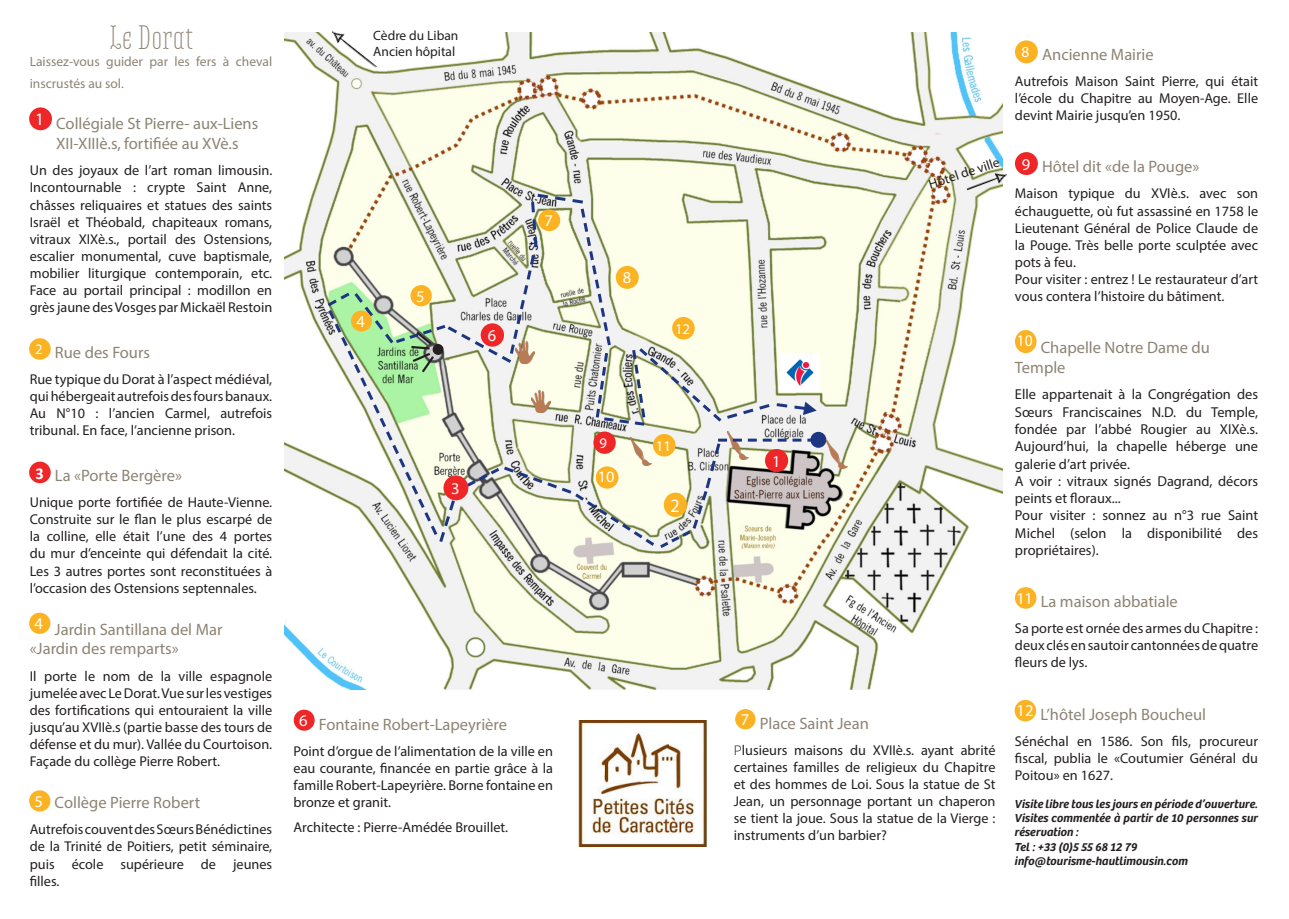
<style>
.page{position:relative;width:1289px;height:919px;background:#fff}
.page>*{position:absolute;margin:0;border:0;box-sizing:border-box;transform-origin:0 0}
.t1{font:300 31.5px "Belleville 07 HFYW04";color:#8d8475}
.t2{font:18.9px "Myriad Pro";color:#fff;scale:.95 1}
.t3{font:17.4px "Myriad Pro";color:#fff}
.t4{font:16.5px/19.8px "Myriad Pro";color:#8d8374}
.t5{font:16.5px "Myriad Pro";color:#fff}
.t6{font:16.5px "Myriad Pro";color:#fff;scale:.93 1}
.t7{font:700 16.5px "Calibri";color:#fff}
.t8{font:16.05px "Myriad Pro";color:#fff}
.t9{font:15.3px "Myriad Pro";color:#fff}
.t10{font:14.85px "Myriad Pro";color:#fff}
.t11{font:14.7px "Myriad Pro";color:#fff}
.t12{font:14.55px "Myriad Pro";color:#fff}
.t13{font:14.4px/17.2px "Myriad Pro";color:#231f20;text-align:justify}
.t14{font:14.25px/17.1px "Myriad Pro";color:#231f20;text-align:justify}
.t15{font:13.5px/21.6px "Myriad Pro";color:#8d8374}
.t16{font:13.5px "Myriad Pro";color:#231f20}
.texte_paragraphes{font:italic 600 12px/14.4px "Bree";color:#231f20}
.texte_paragraphes-2{font:italic 600 12px "Bree";letter-spacing:-.02em;color:#231f20}
.s1{font-family:"Bree";font-weight:100}
</style>
<div class="page">
<img style="left:285px;top:32px;width:717px;height:657px">
<div style="left:29px;top:107px;width:23px;height:23px;background:#ee2628;border-radius:50%"></div>
<div style="left:29px;top:338px;width:22px;height:22px;background:#fbb323;border-radius:50%"></div>
<div style="left:29px;top:461px;width:22px;height:22px;background:#ee2628;border-radius:50%"></div>
<div style="left:29px;top:612px;width:21px;height:22px;background:#fbb323;border-radius:50%"></div>
<div style="left:29px;top:790px;width:21px;height:21px;background:#fbb323;border-radius:50%"></div>
<div style="left:294px;top:709px;width:21px;height:21px;background:#ee2628;border-radius:50%"></div>
<div style="left:735px;top:709px;width:20px;height:20px;background:#fbb323;border-radius:50%"></div>
<div style="left:1014px;top:40px;width:23px;height:23px;background:#fbb323;border-radius:50%"></div>
<div style="left:1014px;top:152px;width:23px;height:23px;background:#ee2628;border-radius:50%"></div>
<div style="left:1014px;top:330px;width:22px;height:23px;background:#fbb323;border-radius:50%"></div>
<div style="left:1014px;top:587px;width:22px;height:21px;background:#fbb323;border-radius:50%"></div>
<div style="left:1014px;top:699px;width:22px;height:22px;background:#fbb323;border-radius:50%"></div>
<img style="left:816px;top:353px;width:3px;height:38px">
<img style="left:324px;top:31px;width:62px;height:46px">
<div style="left:810px;top:432px;width:16px;height:16px;background:#1d3682;border-radius:50%"></div>
<img style="left:578px;top:720px;width:130px;height:126px">
<svg style="left:324px;top:192px;width:492px;height:358px"></svg>
<div style="left:443px;top:475px;width:25px;height:25px;background:#ee2628;border-radius:50%"></div>
<img style="left:962px;top:162px;width:45px;height:41px">
<img style="left:826px;top:440px;width:21px;height:28px">
<img style="left:515px;top:341px;width:20px;height:22px">
<img style="left:531px;top:390px;width:20px;height:23px">
<p class="t1" style="left:109px;top:20px;width:85px">Le Dorat</p>
<p class="t15" style="left:30px;top:51px;width:244px">Laissez-vous guider par les fers à cheval inscrustés au sol.</p>
<p class="t4" style="left:56px;top:114px;width:204px">Collégiale St Pierre- aux-Liens</p>
<p class="t4" style="left:56px;top:133px;width:184px">XII-XIIIè.s, fortifiée au XVè.s</p>
<p class="t14" style="left:30px;top:162px;width:244px">Un des joyaux de l’art roman limousin.<br>Incontournable : crypte Saint Anne, châsses reliquaires et statues des saints Israël et Théobald, chapiteaux romans, vitraux XIXè.s., portail des Ostensions, escalier monumental, cuve baptismale, mobilier liturgique contemporain, etc.<br>Face au portail principal : modillon en grès jaune des Vosges par Mickaël Restoin</p>
<p class="t4" style="left:55px;top:342px;width:96px">Rue des Fours</p>
<p class="t14" style="left:30px;top:370px;width:244px">Rue typique du Dorat à l’aspect médiéval, qui hébergeait autrefois des fours banaux.</p>
<p class="t14" style="left:30px;top:404px;width:244px">Au N°10 : l’ancien Carmel, autrefois tribunal. En face, l’ancienne prison.</p>
<p class="t4" style="left:55px;top:465px;width:128px">La «Porte Bergère»</p>
<p class="t14" style="left:30px;top:493px;width:244px">Unique porte fortifiée de Haute-Vienne.<br>Construite sur le flan le plus escarpé de la colline, elle était l’une des 4 portes du mur d’enceinte qui défendait la cité.<br>Les 3 autres portes sont reconstituées à l’occasion des Ostensions septennales.</p>
<p class="t4" style="left:30px;top:619px;width:194px;text-indent:25px">Jardin Santillana del Mar «Jardin des remparts»</p>
<p class="t14" style="left:30px;top:667px;width:244px">Il porte le nom de la ville espagnole jumelée avec Le Dorat. Vue sur les vestiges des fortifications qui entouraient la ville jusqu’au XVIIè.s (partie basse des tours de défense et du mur). Vallée du Courtoison.<br>Façade du collège Pierre Robert.</p>
<p class="t4" style="left:55px;top:792px;width:147px">Collège Pierre Robert</p>
<p class="t14" style="left:30px;top:820px;width:244px">Autrefois couvent des Sœurs Bénédictines de la Trinité de Poitiers, petit séminaire, puis école supérieure de jeunes filles.</p>
<p class="t3" style="left:35px;top:108px;width:10px">1</p>
<p class="t12" style="left:35px;top:340px;width:9px">2</p>
<p class="t7" style="left:35px;top:461px;width:10px">3</p>
<p class="t5" style="left:35px;top:613px;width:10px">4</p>
<p class="t5" style="left:35px;top:791px;width:10px">5</p>
<p class="t16" style="left:373px;top:27px;width:87px">Cèdre du Liban</p>
<p class="t16" style="left:373px;top:44px;width:83px">Ancien hôpital</p>
<p class="t5" style="left:356px;top:311px;width:10px">4</p>
<p class="t5" style="left:416px;top:286px;width:10px">5</p>
<p class="t5" style="left:487px;top:325px;width:10px">6</p>
<p class="t5" style="left:451px;top:478px;width:10px">3</p>
<p class="t5" style="left:544px;top:210px;width:10px">7</p>
<p class="t5" style="left:622px;top:267px;width:10px">8</p>
<p class="t10" style="left:675px;top:319px;width:17px">12</p>
<p class="t11" style="left:599px;top:434px;width:9px">9</p>
<p class="t8" style="left:598px;top:467px;width:18px">10</p>
<p class="t10" style="left:656px;top:436px;width:17px">11</p>
<p class="t2" style="left:670px;top:493px;width:11px">2</p>
<p class="t5" style="left:772px;top:451px;width:10px">1</p>
<p class="t16" style="left:926px;top:176px;width:75px;rotate:-18deg">Hôtel de ville</p>
<p class="t5" style="left:299px;top:710px;width:10px">6</p>
<p class="t5" style="left:740px;top:709px;width:10px">7</p>
<p class="t4" style="left:759px;top:713px;width:111px">Place Saint Jean</p>
<p class="t14" style="left:733px;top:741px;width:263px"><span class="s1">P</span>lusieurs maisons du XVIIè.s. ayant abrité certaines familles de religieux du Chapitre et des hommes de Loi. Sous la statue de St Jean, un personnage portant un chaperon se tient la joue. Sous la statue de la Vierge : instruments d’un barbier?</p>
<p class="t4" style="left:319px;top:714px;width:190px">Fontaine Robert-Lapeyrière</p>
<p class="t14" style="left:293px;top:742px;width:261px">Point d’orgue de l’alimentation de la ville en eau courante, financée en partie grâce à la famille Robert-Lapeyrière. Borne fontaine en bronze et granit.</p>
<p class="t14" style="left:293px;top:818px;width:216px">Architecte : Pierre-Amédée Brouillet.</p>
<p class="t9" style="left:1021px;top:43px;width:9px">8</p>
<p class="t4" style="left:1042px;top:44px;width:113px">Ancienne Mairie</p>
<p class="t14" style="left:1014px;top:72px;width:245px">Autrefois Maison Saint Pierre, qui était l’école du Chapitre au Moyen-Age. Elle devint Mairie jusqu’en 1950.</p>
<p class="t4" style="left:1042px;top:157px;width:159px">Hôtel dit «de la Pouge»</p>
<p class="t14" style="left:1014px;top:185px;width:245px">Maison typique du XVIè.s. avec son échauguette, où fut assassiné en 1758 le Lieutenant Général de Police Claude de la Pouge. Très belle porte sculptée avec pots à feu.</p>
<p class="t14" style="left:1014px;top:270px;width:245px">Pour visiter : entrez ! Le restaurateur d’art vous contera l’histoire du bâtiment.</p>
<p class="t5" style="left:1021px;top:154px;width:10px">9</p>
<p class="t6" style="left:1016px;top:331px;width:18px">10</p>
<p class="t4" style="left:1014px;top:337px;width:196px;text-indent:26px">Chapelle Notre Dame du<br>Temple</p>
<p class="t13" style="left:1014px;top:385px;width:245px">Elle appartenait à la Congrégation des Sœurs Franciscaines N.D. du Temple, fondée par l’abbé Rougier au XIXè.s.<br>Aujourd’hui, la chapelle héberge une galerie d’art privée.</p>
<p class="t13" style="left:1014px;top:472px;width:245px">A voir : vitraux signés Dagrand, décors peints et floraux...</p>
<p class="t13" style="left:1014px;top:506px;width:245px">Pour visiter : sonnez au n°3 rue Saint Michel (selon la disponibilité des propriétaires).</p>
<p class="t4" style="left:1040px;top:591px;width:139px">La maison abbatiale</p>
<p class="t14" style="left:1014px;top:619px;width:245px">Sa porte est ornée des armes du Chapitre : deux clés en sautoir cantonnées de quatre fleurs de lys.</p>
<p class="t4" style="left:1040px;top:704px;width:167px">L’hôtel Joseph Boucheul</p>
<p class="t14" style="left:1014px;top:732px;width:245px">Sénéchal en 1586. Son fils, procureur fiscal, publia le «Coutumier Général du Poitou» en 1627.</p>
<p class="texte_paragraphes" style="left:1014px;top:795px;width:245px">Visite libre tous les jours en période d’ouverture.</p>
<p class="texte_paragraphes" style="left:1014px;top:809px;width:245px">Visites commentée à partir de 10 personnes sur réservation :</p>
<p class="texte_paragraphes-2" style="left:1014px;top:837px;width:124px">Tel : +33 (0)5 55 68 12 79</p>
<p class="texte_paragraphes" style="left:1014px;top:853px;width:175px">info@tourisme-hautlimousin.com</p>
<p class="t5" style="left:1016px;top:587px;width:18px">11</p>
<p class="t5" style="left:1016px;top:700px;width:18px">12</p>
</div>
